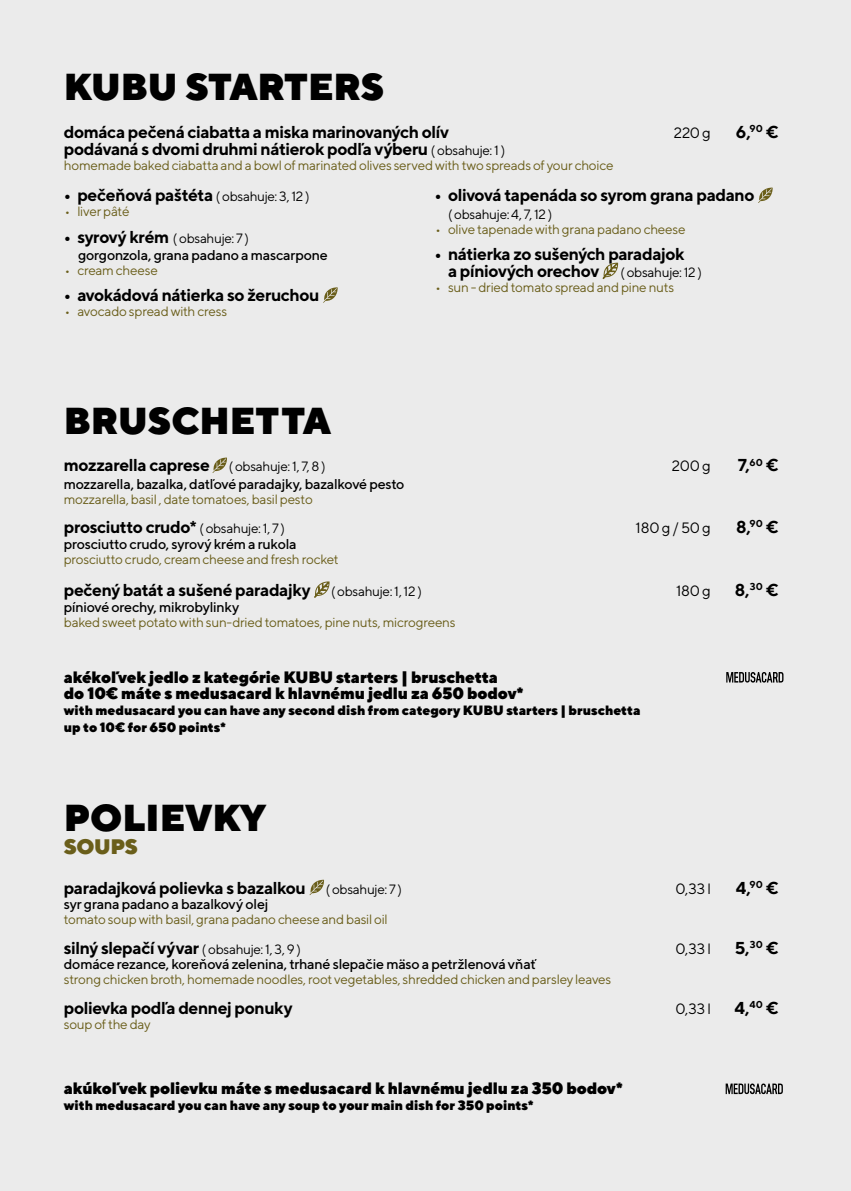
<style>
.page{position:relative;width:851px;height:1191px;background:#fff}
.page>*{position:absolute;margin:0;border:0;box-sizing:border-box;transform-origin:0 0}
.t1{font:900 37.5px "TT Norms";color:#000}
.t2{font:900 21px "TT Norms";letter-spacing:-.02em;color:#6a5e1a}
.t3{font:700 17.25px/17.2px "TT Norms";letter-spacing:-.025em;color:#000}
.t4{font:900 16.5px/16.4px "TT Norms";letter-spacing:-.015em;color:#000}
.t5{font:15px "TT Norms";letter-spacing:-.01em;color:#000}
.t6{font:500 14.25px "TT Norms";letter-spacing:-.02em;color:#000}
.t7{font:13.5px "TT Norms";letter-spacing:-.02em;color:#6a5e1a}
.t8{font:900 13.5px/16.4px "TT Norms";letter-spacing:-.005em;color:#000}
.t9{font:13.5px "TT Norms";letter-spacing:-.025em;color:#000}
.s1{font-weight:400;font-size:13.5px}
.s2{font-weight:700;font-size:17.25px}
</style>
<div class="page">
<div style="left:0;top:0;width:850px;height:1191px;background:#ebebeb"></div>
<svg style="left:323px;top:287px;width:15px;height:16px"></svg>
<svg style="left:758px;top:187px;width:14px;height:16px"></svg>
<svg style="left:602px;top:262px;width:16px;height:17px"></svg>
<svg style="left:212px;top:457px;width:15px;height:16px"></svg>
<svg style="left:314px;top:581px;width:15px;height:17px"></svg>
<svg style="left:309px;top:879px;width:15px;height:16px"></svg>
<svg style="left:726px;top:672px;width:57px;height:10px"></svg>
<svg style="left:725px;top:1083px;width:57px;height:11px"></svg>
<h1 class="t1" style="left:64px;top:62px;width:322px">KUBU STARTERS</h1>
<p class="t3" style="left:64px;top:123px;width:387px">domáca pečená ciabatta a miska marinovaných olív</p>
<p class="t5" style="left:673px;top:123px;width:39px">220 g</p>
<p class="t3" style="left:735px;top:123px;width:44px">6,<sup>90</sup> €</p>
<p class="t3" style="left:64px;top:140px;width:443px">podávaná s dvomi druhmi nátierok podľa výberu <span class="s1">( obsahuje: 1 )</span></p>
<p class="t7" style="left:64px;top:157px;width:551px">homemade baked ciabatta and a bowl of marinated olives served with two spreads of your choice</p>
<p class="t3" style="left:64px;top:186px;width:247px">• pečeňová paštéta <span class="s1">( obsahuje: 3, 12 )</span></p>
<p class="t7" style="left:65px;top:203px;width:66px">• liver pâté</p>
<p class="t9" style="left:64px;top:230px;width:187px"><span class="s2">• syrový krém</span> ( obsahuje: 7 )</p>
<p class="t6" style="left:78px;top:246px;width:251px">gorgonzola, grana padano a mascarpone</p>
<p class="t7" style="left:65px;top:262px;width:95px">• cream cheese</p>
<p class="t3" style="left:64px;top:286px;width:257px">• avokádová nátierka so žeruchou</p>
<p class="t7" style="left:65px;top:303px;width:164px">• avocado spread with cress</p>
<p class="t3" style="left:434px;top:186px;width:321px">• olivová tapenáda so syrom grana padano</p>
<p class="t9" style="left:448px;top:206px;width:106px">( obsahuje: 4, 7, 12 )</p>
<p class="t7" style="left:435px;top:221px;width:252px">• olive tapenade with grana padano cheese</p>
<p class="t3" style="left:448px;top:245px;width:255px;text-indent:-14px">• nátierka zo sušených paradajok<br>a píniových orechov <span class="s1">( obsahuje: 12 )</span></p>
<p class="t7" style="left:435px;top:279px;width:240px">• sun - dried tomato spread and pine nuts</p>
<h1 class="t1" style="left:64px;top:396px;width:268px">BRUSCHETTA</h1>
<p class="t3" style="left:64px;top:456px;width:263px">mozzarella caprese <span class="s1">( obsahuje: 1, 7, 8 )</span></p>
<p class="t5" style="left:671px;top:457px;width:41px">200 g</p>
<p class="t3" style="left:737px;top:456px;width:42px">7,<sup>60</sup> €</p>
<p class="t6" style="left:64px;top:475px;width:342px">mozzarella, bazalka, datľové paradajky, bazalkové pesto</p>
<p class="t7" style="left:64px;top:491px;width:250px">mozzarella, basil , date tomatoes, basil pesto</p>
<p class="t3" style="left:64px;top:518px;width:223px">prosciutto crudo* <span class="s1">( obsahuje: 1, 7 )</span></p>
<p class="t5" style="left:635px;top:518px;width:77px">180 g / 50 g</p>
<p class="t3" style="left:736px;top:518px;width:44px">8,<sup>90</sup> €</p>
<p class="t6" style="left:64px;top:535px;width:234px">prosciutto crudo, syrový krém a rukola</p>
<p class="t7" style="left:64px;top:551px;width:276px">prosciutto crudo, cream cheese and fresh rocket</p>
<p class="t3" style="left:64px;top:581px;width:248px">pečený batát a sušené paradajky</p>
<p class="t9" style="left:331px;top:583px;width:92px">( obsahuje: 1, 12 )</p>
<p class="t5" style="left:676px;top:581px;width:36px">180 g</p>
<p class="t3" style="left:734px;top:581px;width:45px">8,<sup>30</sup> €</p>
<p class="t6" style="left:64px;top:598px;width:177px">píniové orechy, mikrobylinky</p>
<p class="t7" style="left:64px;top:614px;width:393px">baked sweet potato with sun-dried tomatoes, pine nuts, microgreens</p>
<p class="t4" style="left:64px;top:668px;width:461px">akékoľvek jedlo z kategórie KUBU starters | bruschetta<br>do 10€ máte s medusacard k hlavnému jedlu za 650 bodov*</p>
<p class="t8" style="left:64px;top:702px;width:578px">with medusacard you can have any second dish from category KUBU starters | bruschetta up to 10€ for 650 points*</p>
<h1 class="t1" style="left:64px;top:793px;width:204px">POLIEVKY</h1>
<h2 class="t2" style="left:64px;top:833px;width:76px">SOUPS</h2>
<p class="t3" style="left:64px;top:878px;width:244px">paradajková polievka s bazalkou</p>
<p class="t9" style="left:326px;top:880px;width:78px">( obsahuje: 7 )</p>
<p class="t5" style="left:675px;top:879px;width:37px">0,33 l</p>
<p class="t3" style="left:735px;top:878px;width:44px">4,<sup>90</sup> €</p>
<p class="t6" style="left:64px;top:895px;width:206px">syr grana padano a bazalkový olej</p>
<p class="t7" style="left:64px;top:911px;width:325px">tomato soup with basil, grana padano cheese and basil oil</p>
<p class="t3" style="left:64px;top:938px;width:239px">silný slepačí vývar <span class="s1">( obsahuje: 1, 3, 9 )</span></p>
<p class="t5" style="left:675px;top:939px;width:37px">0,33 l</p>
<p class="t3" style="left:734px;top:938px;width:45px">5,<sup>30</sup> €</p>
<p class="t6" style="left:64px;top:955px;width:474px">domáce rezance, koreňová zelenina, trhané slepačie mäso a petržlenová vňať</p>
<p class="t7" style="left:64px;top:971px;width:549px">strong chicken broth, homemade noodles, root vegetables, shredded chicken and parsley leaves</p>
<p class="t3" style="left:64px;top:998px;width:230px">polievka podľa dennej ponuky</p>
<p class="t5" style="left:675px;top:999px;width:37px">0,33 l</p>
<p class="t3" style="left:734px;top:998px;width:46px">4,<sup>40</sup> €</p>
<p class="t7" style="left:64px;top:1015px;width:88px">soup of the day</p>
<p class="t4" style="left:64px;top:1079px;width:560px">akúkoľvek polievku máte s medusacard k hlavnému jedlu za 350 bodov*</p>
<p class="t8" style="left:64px;top:1097px;width:471px">with medusacard you can have any soup to your main dish for 350 points*</p>
</div>
